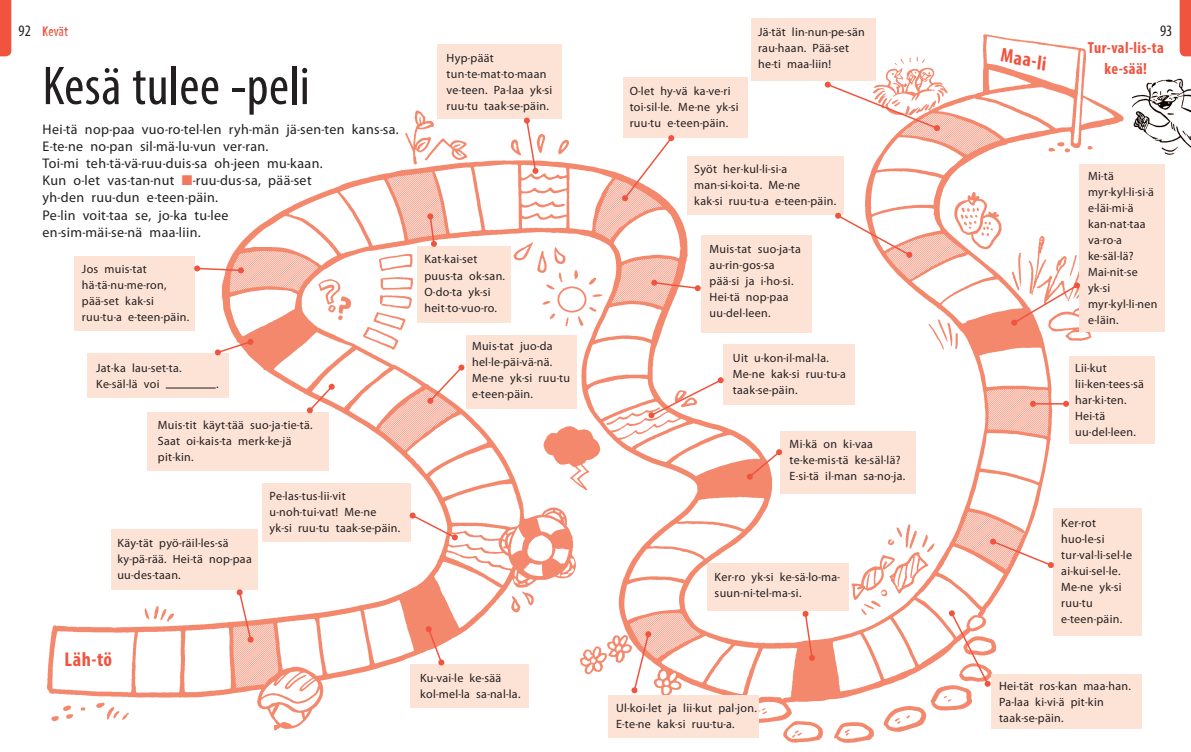
<style>
.page{position:relative;width:1191px;height:752px;background:#fff}
.page>*{position:absolute;margin:0;border:0;box-sizing:border-box;transform-origin:0 0}
.t1{font:condensed 55px "Myriad Pro";letter-spacing:.005em;color:#231f20}
.t2{font:700 condensed 20px "Myriad Pro";color:#f0533e}
.t3{font:700 condensed 16px/20.4px "Myriad Pro";letter-spacing:.025em;color:#f0533e;text-align:center}
.t4{font:condensed 16px "Myriad Pro";color:#231f20}
.t5{font:14px/17px "Myriad Pro";letter-spacing:.025em;color:#231f20}
.t6{font:condensed 14px "Myriad Pro";letter-spacing:.025em;color:#f0533e}
.t7{font:12px/16px "Myriad Pro";letter-spacing:.025em;color:#231f20}
.s1{color:#f3775d}
</style>
<div class="page">
<svg style="left:0;top:0;width:11px;height:56px"></svg>
<svg style="left:1179px;top:0;width:12px;height:56px"></svg>
<img style="left:47px;top:34px;width:1084px;height:709px">
<img style="left:1132px;top:78px;width:59px;height:77px">
<div style="left:623px;top:77px;width:125px;height:61px;background:#fde2d6"></div>
<div style="left:701px;top:235px;width:111px;height:97px;background:#fde2d6"></div>
<div style="left:723px;top:344px;width:132px;height:61px;background:#fde2d6"></div>
<div style="left:781px;top:431px;width:135px;height:63px;background:#fde2d6"></div>
<div style="left:608px;top:695px;width:150px;height:42px;background:#fde2d6"></div>
<div style="left:708px;top:563px;width:141px;height:47px;background:#fde2d6"></div>
<div style="left:991px;top:674px;width:150px;height:54px;background:#fde2d6"></div>
<div style="left:1053px;top:508px;width:89px;height:127px;background:#fde2d6"></div>
<div style="left:1069px;top:356px;width:85px;height:87px;background:#fde2d6"></div>
<div style="left:1079px;top:164px;width:86px;height:167px;background:#fde2d6"></div>
<div style="left:688px;top:156px;width:156px;height:58px;background:#fde2d6"></div>
<div style="left:751px;top:19px;width:125px;height:62px;background:#fde2d6"></div>
<svg style="left:824px;top:82px;width:116px;height:49px"></svg>
<svg style="left:1011px;top:282px;width:69px;height:43px"></svg>
<hr style="left:1033px;top:403px;width:33px;height:1px;background:#f0533e">
<svg style="left:1030px;top:400px;width:6px;height:6px"></svg>
<svg style="left:1063px;top:400px;width:6px;height:6px"></svg>
<svg style="left:949px;top:610px;width:41px;height:76px"></svg>
<svg style="left:990px;top:538px;width:63px;height:29px"></svg>
<svg style="left:631px;top:631px;width:20px;height:62px"></svg>
<svg style="left:802px;top:610px;width:13px;height:50px"></svg>
<svg style="left:747px;top:449px;width:35px;height:30px"></svg>
<svg style="left:648px;top:377px;width:75px;height:41px"></svg>
<svg style="left:651px;top:279px;width:49px;height:12px"></svg>
<svg style="left:835px;top:213px;width:77px;height:45px"></svg>
<svg style="left:622px;top:135px;width:52px;height:66px"></svg>
<div style="left:111px;top:528px;width:146px;height:61px;background:#fde2d6"></div>
<div style="left:410px;top:663px;width:119px;height:44px;background:#fde2d6"></div>
<div style="left:262px;top:483px;width:149px;height:58px;background:#fde2d6"></div>
<div style="left:466px;top:335px;width:111px;height:73px;background:#fde2d6"></div>
<div style="left:147px;top:411px;width:182px;height:59px;background:#fde2d6"></div>
<div style="left:87px;top:353px;width:142px;height:45px;background:#fde2d6"></div>
<hr style="left:166px;top:387px;width:50px;height:1px;background:#231f20">
<div style="left:74px;top:256px;width:121px;height:75px;background:#fde2d6"></div>
<div style="left:417px;top:246px;width:94px;height:76px;background:#fde2d6"></div>
<div style="left:437px;top:44px;width:124px;height:75px;background:#fde2d6"></div>
<svg style="left:237px;top:589px;width:17px;height:53px"></svg>
<svg style="left:524px;top:117px;width:14px;height:57px"></svg>
<svg style="left:427px;top:213px;width:10px;height:34px"></svg>
<svg style="left:427px;top:364px;width:37px;height:39px"></svg>
<svg style="left:194px;top:265px;width:50px;height:8px"></svg>
<svg style="left:215px;top:338px;width:38px;height:17px"></svg>
<svg style="left:307px;top:383px;width:28px;height:30px"></svg>
<svg style="left:410px;top:512px;width:48px;height:28px"></svg>
<svg style="left:426px;top:626px;width:18px;height:39px"></svg>
<h3 class="t4" style="left:19px;top:21px;width:14px">92</h3>
<h3 class="t4" style="left:1160px;top:21px;width:14px">93</h3>
<h2 class="t2" style="left:1003px;top:42px;width:48px;rotate:10deg">Maa-li</h2>
<p class="t7" style="left:629px;top:83px;width:110px">O-let hy-vä ka-ve-ri toi-sil-le. Me-ne yk-si ruu-tu e-teen-päin.</p>
<p class="t6" style="left:43px;top:23px;width:27px">Kevät</p>
<p class="t7" style="left:758px;top:23px;width:108px">Jä-tät lin-nun-pe-sän rau-haan. Pää-set he-ti maa-liin!</p>
<h3 class="t3" style="left:1087px;top:38px;width:77px">Tur-val-lis-ta ke-sää!</h3>
<p class="t7" style="left:446px;top:49px;width:107px">Hyp-päät tun-te-mat-to-maan ve-teen. Pa-laa yk-si ruu-tu taak-se-päin.</p>
<h1 class="t1" style="left:43px;top:53px;width:269px">Kesä tulee -peli</h1>
<p class="t5" style="left:43px;top:121px;width:358px">Hei-tä nop-paa vuo-ro-tel-len ryh-män jä-sen-ten kans-sa.<br>E-te-ne no-pan sil-mä-lu-vun ver-ran.<br>Toi-mi teh-tä-vä-ruu-duis-sa oh-jeen mu-kaan.<br>Kun o-let vas-tan-nut <span class="s1">■</span>-ruu-dus-sa, pää-set<br>yh-den ruu-dun e-teen-päin.<br>Pe-lin voit-taa se, jo-ka tu-lee<br>en-sim-mäi-se-nä maa-liin.</p>
<p class="t7" style="left:694px;top:161px;width:143px">Syöt her-kul-li-si-a man-si-koi-ta. Me-ne<br>kak-si ruu-tu-a e-teen-päin.</p>
<p class="t7" style="left:1088px;top:167px;width:71px">Mi-tä myr-kyl-li-si-ä e-läi-mi-ä kan-nat-taa va-ro-a ke-säl-lä?<br>Mai-nit-se yk-si myr-kyl-li-nen e-läin.</p>
<p class="t7" style="left:709px;top:241px;width:93px">Muis-tat suo-ja-ta au-rin-gos-sa pää-si ja i-ho-si.<br>Hei-tä nop-paa uu-del-leen.</p>
<p class="t7" style="left:733px;top:349px;width:114px">Uit u-kon-il-mal-la.<br>Me-ne kak-si ruu-tu-a taak-se-päin.</p>
<p class="t7" style="left:82px;top:260px;width:109px">Jos muis-tat hä-tä-nu-me-ron, pää-set kak-si ruu-tu-a e-teen-päin.</p>
<p class="t7" style="left:424px;top:251px;width:82px">Kat-kai-set puus-ta ok-san.<br>O-do-ta yk-si heit-to-vuo-ro.</p>
<p class="t7" style="left:472px;top:338px;width:100px">Muis-tat juo-da hel-le-päi-vä-nä.<br>Me-ne yk-si ruu-tu e-teen-päin.</p>
<p class="t7" style="left:1075px;top:359px;width:70px">Lii-kut lii-ken-tees-sä har-ki-ten.<br>Hei-tä uu-del-leen.</p>
<p class="t7" style="left:96px;top:360px;width:87px">Jat-ka lau-set-ta.<br>Ke-säl-lä voi</p>
<p class="t7" style="left:216px;top:376px;width:4px">.</p>
<p class="t7" style="left:158px;top:416px;width:156px">Muis-tit käyt-tää suo-ja-tie-tä.<br>Saat oi-kais-ta merk-ke-jä pit-kin.</p>
<p class="t7" style="left:789px;top:435px;width:117px">Mi-kä on ki-vaa te-ke-mis-tä ke-säl-lä?<br>E-si-tä il-man sa-no-ja.</p>
<p class="t7" style="left:117px;top:534px;width:136px">Käy-tät pyö-räil-les-sä ky-pä-rää. Hei-tä nop-paa uu-des-taan.</p>
<p class="t7" style="left:270px;top:487px;width:132px">Pe-las-tus-lii-vit u-noh-tui-vat! Me-ne yk-si ruu-tu taak-se-päin.</p>
<h2 class="t2" style="left:65px;top:646px;width:49px">Läh-tö</h2>
<p class="t7" style="left:420px;top:669px;width:102px">Ku-vai-le ke-sää kol-mel-la sa-nal-la.</p>
<p class="t7" style="left:714px;top:568px;width:127px">Ker-ro yk-si ke-sä-lo-ma&shy;suun-ni-tel-ma-si.</p>
<p class="t7" style="left:616px;top:699px;width:142px">Ul-koi-let ja lii-kut pal-jon.<br>E-te-ne kak-si ruu-tu-a.</p>
<p class="t7" style="left:1061px;top:514px;width:72px">Ker-rot huo-le-si tur-val-li-sel-le ai-kui-sel-le.<br>Me-ne yk-si ruu-tu e-teen-päin.</p>
<p class="t7" style="left:999px;top:677px;width:133px">Hei-tät ros-kan maa-han.<br>Pa-laa ki-vi-ä pit-kin taak-se-päin.</p>
</div>
